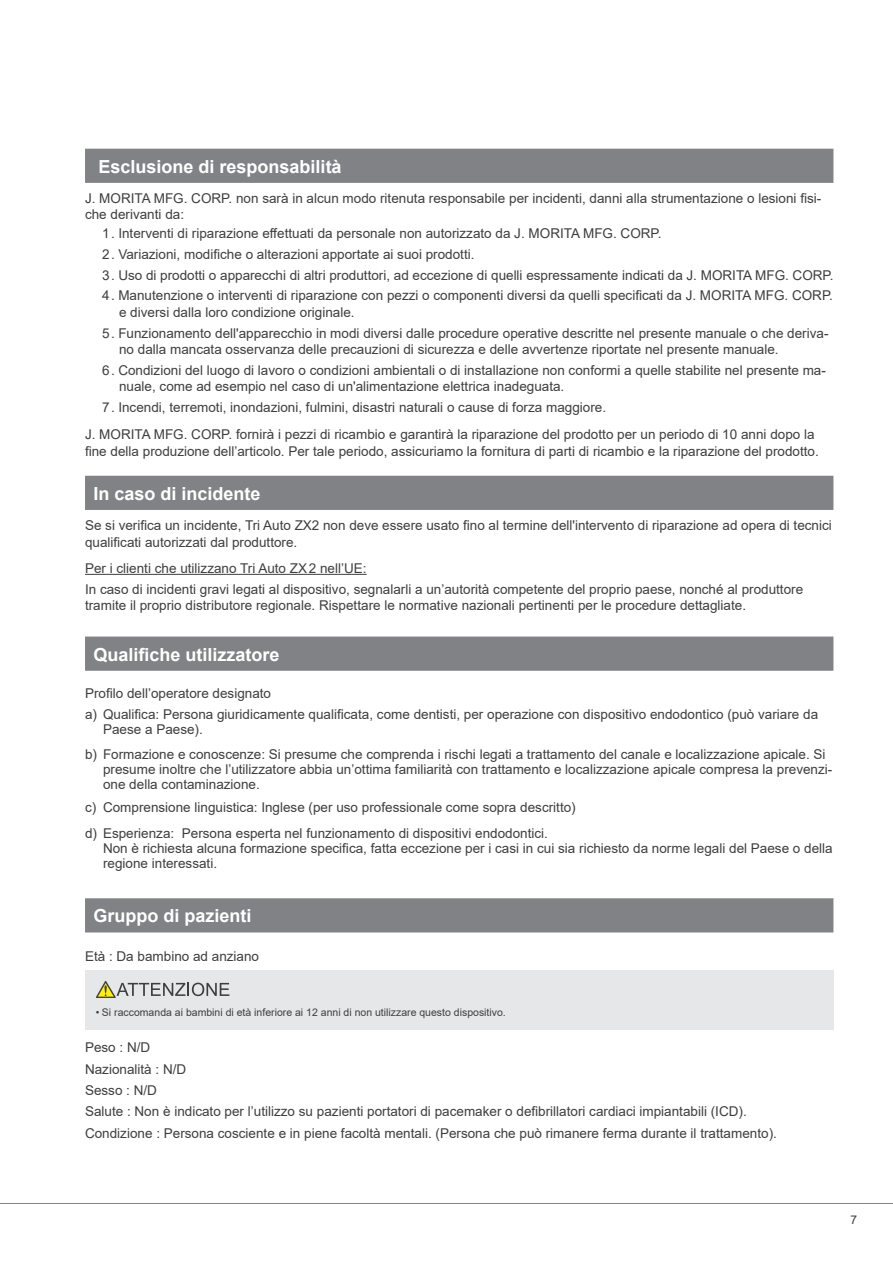
<style>
.page{position:relative;width:893px;height:1263px;background:#fff}
.page>*{position:absolute;margin:0;border:0;box-sizing:border-box;transform-origin:0 0}
.t1{font:700 18px "Arial";color:#fff}
.t2{font:13.5px/16.5px "Arial";color:#3e3e3f}
.t3{font:12px "Arial";color:#3e3e3f}
.t4{font:10.5px "Arial";color:#3e3e3f}
</style>
<div class="page">
<hr style="left:0;top:1203px;width:893px;height:1px;background:#808285">
<div style="left:85px;top:476px;width:748px;height:34px;background:#808285"></div>
<div style="left:85px;top:149px;width:748px;height:34px;background:#808285"></div>
<div style="left:85px;top:898px;width:748px;height:34px;background:#808285"></div>
<div style="left:85px;top:970px;width:748px;height:60px;background:#e6e7e9"></div>
<svg style="left:96px;top:981px;width:133px;height:17px"></svg>
<hr style="left:85px;top:574px;width:282px;height:1px;background:#3e3e3f">
<div style="left:85px;top:636px;width:748px;height:35px;background:#808285"></div>
<h1 class="t1" style="left:99px;top:154px;width:245px">Esclusione di responsabilità</h1>
<p class="t2" style="left:85px;top:190px;width:738px">J. MORITA MFG. CORP. non sarà in alcun modo ritenuta responsabile per incidenti, danni alla strumentazione o lesioni fisi&shy;che derivanti da:</p>
<p class="t2" style="left:102px;top:225px;width:561px">1. Interventi di riparazione effettuati da personale non autorizzato da J. MORITA MFG. CORP.</p>
<p class="t2" style="left:102px;top:246px;width:374px">2. Variazioni, modifiche o alterazioni apportate ai suoi prodotti.</p>
<p class="t2" style="left:102px;top:266px;width:733px">3. Uso di prodotti o apparecchi di altri produttori, ad eccezione di quelli espressamente indicati da J. MORITA MFG. CORP.</p>
<p class="t2" style="left:119px;top:287px;width:715px;text-indent:-17px">4. Manutenzione o interventi di riparazione con pezzi o componenti diversi da quelli specificati da J. MORITA MFG. CORP. e diversi dalla loro condizione originale.</p>
<p class="t2" style="left:119px;top:324px;width:711px;text-indent:-17px">5. Funzionamento dell'apparecchio in modi diversi dalle procedure operative descritte nel presente manuale o che deriva&shy;no dalla mancata osservanza delle precauzioni di sicurezza e delle avvertenze riportate nel presente manuale.</p>
<p class="t2" style="left:119px;top:362px;width:708px;text-indent:-17px">6. Condizioni del luogo di lavoro o condizioni ambientali o di installazione non conformi a quelle stabilite nel presente ma&shy;nuale, come ad esempio nel caso di un'alimentazione elettrica inadeguata.</p>
<p class="t2" style="left:85px;top:394px;width:731px;line-height:27.2px;text-indent:17px">7. Incendi, terremoti, inondazioni, fulmini, disastri naturali o cause di forza maggiore.<br>J. MORITA MFG. CORP. fornirà i pezzi di ricambio e garantirà la riparazione del prodotto per un periodo di 10 anni dopo la</p>
<p class="t2" style="left:85px;top:443px;width:735px">fine della produzione dell’articolo. Per tale periodo, assicuriamo la fornitura di parti di ricambio e la riparazione del prodotto.</p>
<h1 class="t1" style="left:94px;top:481px;width:169px">In caso di incidente</h1>
<p class="t2" style="left:85px;top:517px;width:748px">Se si verifica un incidente, Tri Auto ZX2 non deve essere usato fino al termine dell'intervento di riparazione ad opera di tecnici qualificati autorizzati dal produttore.</p>
<p class="t2" style="left:85px;top:558px;width:720px;line-height:20.7px">Per i clienti che utilizzano Tri Auto ZX2 nell’UE:<br>In caso di incidenti gravi legati al dispositivo, segnalarli a un’autorità competente del proprio paese, nonché al produttore</p>
<p class="t2" style="left:85px;top:597px;width:663px">tramite il proprio distributore regionale. Rispettare le normative nazionali pertinenti per le procedure dettagliate.</p>
<h1 class="t1" style="left:94px;top:641px;width:188px">Qualifiche utilizzatore</h1>
<p class="t2" style="left:85px;top:682px;width:735px;line-height:21px">Profilo dell’operatore designato<br>a) Qualifica: Persona giuridicamente qualificata, come dentisti, per operazione con dispositivo endodontico (può variare da</p>
<p class="t2" style="left:85px;top:716px;width:742px;line-height:25.2px;text-indent:18px">Paese a Paese).<br>b) Formazione e conoscenze: Si presume che comprenda i rischi legati a trattamento del canale e localizzazione apicale. Si</p>
<p class="t2" style="left:103px;top:761px;width:731px;line-height:15px">presume inoltre che l’utilizzatore abbia un’ottima familiarità con trattamento e localizzazione apicale compresa la prevenzi&shy;one della contaminazione.</p>
<p class="t2" style="left:85px;top:795px;width:492px;line-height:25.2px">c) Comprensione linguistica: Inglese (per uso professionale come sopra descritto) d) Esperienza: Persona esperta nel funzionamento di dispositivi endodontici.</p>
<p class="t2" style="left:103px;top:840px;width:731px;line-height:15px">Non è richiesta alcuna formazione specifica, fatta eccezione per i casi in cui sia richiesto da norme legali del Paese o della regione interessati.</p>
<h1 class="t1" style="left:94px;top:903px;width:160px">Gruppo di pazienti</h1>
<p class="t2" style="left:85px;top:947px;width:176px">Età : Da bambino ad anziano</p>
<p class="t4" style="left:96px;top:1005px;width:412px">• Si raccomanda ai bambini di età inferiore ai 12 anni di non utilizzare questo dispositivo.</p>
<p class="t2" style="left:85px;top:1037px;width:693px;line-height:21.5px">Peso : N/D<br>Nazionalità : N/D<br>Sesso : N/D<br>Salute : Non è indicato per l’utilizzo su pazienti portatori di pacemaker o defibrillatori cardiaci impiantabili (ICD).<br>Condizione : Persona cosciente e in piene facoltà mentali. (Persona che può rimanere ferma durante il trattamento).</p>
<p class="t3" style="left:850px;top:1212px;width:8px">7</p>
</div>
